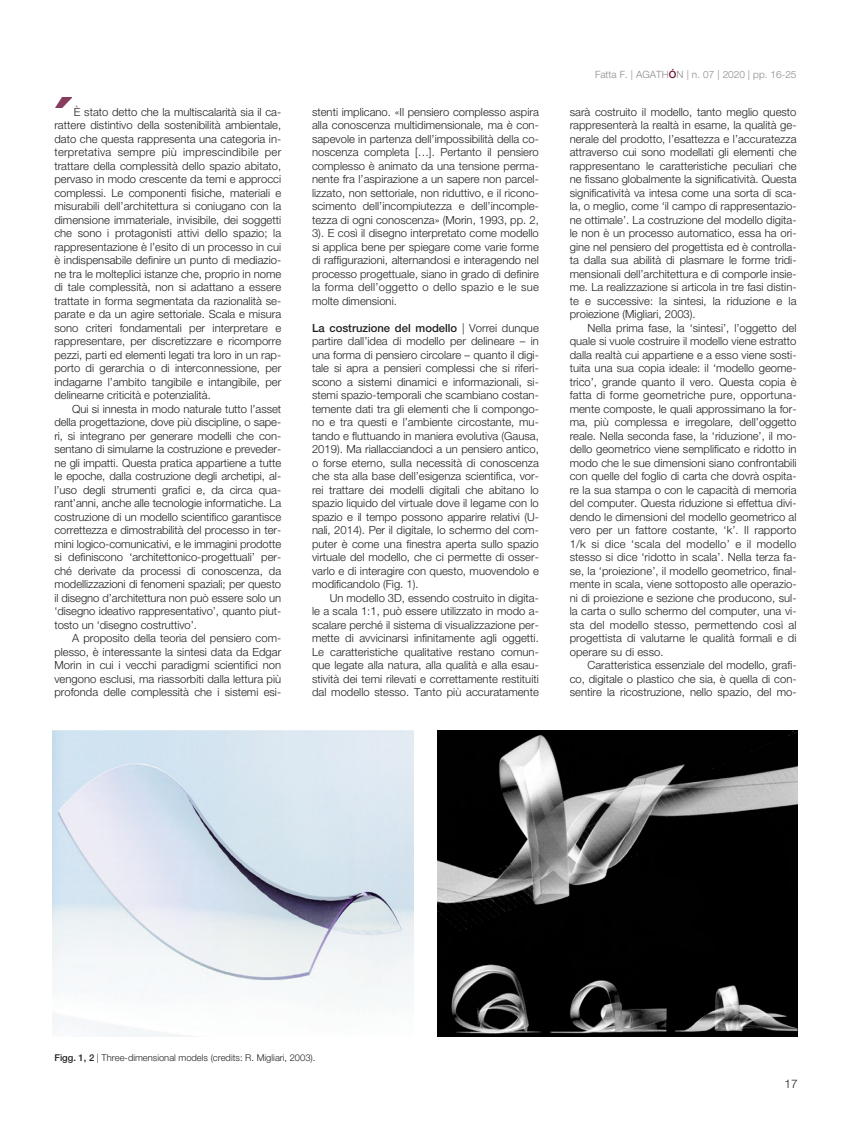
<style>
.page{position:relative;width:851px;height:1134px;background:#fff}
.page>*{position:absolute;margin:0;border:0;box-sizing:border-box;transform-origin:0 0}
.t1{font:300 11.88px "Helvetica Neue LT Std";color:#231f20}
.t2{font:300 11.25px/13.5px "Helvetica Neue LT Std";color:#231f20;text-align:justify}
.t3{font:300 10px "Helvetica Neue LT Std";color:#8c8989}
.t4{font:300 9.38px "Helvetica Neue LT Std";color:#231f20}
.s1{font-weight:500}
.s2{font-weight:500;color:#6c0a36}
</style>
<div class="page">
<svg style="left:61px;top:97px;width:11px;height:2px"></svg>
<img style="left:55px;top:98px;width:16px;height:10px">
<img style="left:437px;top:730px;width:360px;height:307px">
<img style="left:53px;top:730px;width:360px;height:307px">
<p class="t2" style="left:54px;top:106px;width:228px;text-indent:19px">È stato detto che la multiscalarità sia il ca&shy;rattere distintivo della sostenibilità ambientale, dato che questa rappresenta una categoria in&shy;terpretativa sempre più imprescindibile per trattare della complessità dello spazio abitato, pervaso in modo crescente da temi e approcci complessi. Le componenti fisiche, materiali e misurabili dell’architettura si coniugano con la dimensione immateriale, invisibile, dei soggetti che sono i protagonisti attivi dello spazio; la rappresentazione è l’esito di un processo in cui è indispensabile definire un punto di mediazio&shy;ne tra le molteplici istanze che, proprio in nome di tale complessità, non si adattano a essere trattate in forma segmentata da razionalità se&shy;parate e da un agire settoriale. Scala e misura sono criteri fondamentali per interpretare e rappresentare, per discretizzare e ricomporre pezzi, parti ed elementi legati tra loro in un rap&shy;porto di gerarchia o di interconnessione, per indagarne l’ambito tangibile e intangibile, per delinearne criticità e potenzialità.</p>
<p class="t2" style="left:54px;top:403px;width:228px;text-indent:18px">Qui si innesta in modo naturale tutto l’asset della progettazione, dove più discipline, o sape&shy;ri, si integrano per generare modelli che con&shy;sentano di simularne la costruzione e preveder&shy;ne gli impatti. Questa pratica appartiene a tutte le epoche, dalla costruzione degli archetipi, al&shy;l’uso degli strumenti grafici e, da circa qua&shy;rant’anni, anche alle tecnologie informatiche. La costruzione di un modello scientifico garantisce correttezza e dimostrabilità del processo in ter&shy;mini logico-comunicativi, e le immagini prodotte si definiscono ‘architettonico-progettuali’ per&shy;ché derivate da processi di conoscenza, da modellizzazioni di fenomeni spaziali; per questo il disegno d’architettura non può essere solo un ‘disegno ideativo rappresentativo’, quanto piut&shy;tosto un ‘disegno costruttivo’.</p>
<p class="t2" style="left:54px;top:632px;width:228px;text-indent:18px">A proposito della teoria del pensiero com&shy;plesso, è interessante la sintesi data da Edgar Morin in cui i vecchi paradigmi scientifici non vengono esclusi, ma riassorbiti dalla lettura più profonda delle complessità che i sistemi esi-</p>
<p class="t2" style="left:312px;top:106px;width:228px">stenti implicano. «Il pensiero complesso aspira alla conoscenza multidimensionale, ma è con&shy;sapevole in partenza dell’impossibilità della co&shy;noscenza completa […]. Pertanto il pensiero complesso è animato da una tensione perma&shy;nente fra l’aspirazione a un sapere non parcel&shy;lizzato, non settoriale, non riduttivo, e il ricono&shy;scimento dell’incompiutezza e dell’incomple&shy;tezza di ogni conoscenza» (Morin, 1993, pp. 2, 3). E così il disegno interpretato come modello si applica bene per spiegare come varie forme di raffigurazioni, alternandosi e interagendo nel processo progettuale, siano in grado di definire la forma dell’oggetto o dello spazio e le sue molte dimensioni.</p>
<p class="t2" style="left:312px;top:322px;width:228px"><span class="s1">La costruzione del modello</span> | Vorrei dunque partire dall’idea di modello per delineare – in una forma di pensiero circolare – quanto il digi&shy;tale si apra a pensieri complessi che si riferi&shy;scono a sistemi dinamici e informazionali, si&shy;stemi spazio-temporali che scambiano costan&shy;temente dati tra gli elementi che li compongo&shy;no e tra questi e l’ambiente circostante, mu&shy;tando e fluttuando in maniera evolutiva (Gausa, 2019). Ma riallacciandoci a un pensiero antico, o forse eterno, sulla necessità di conoscenza che sta alla base dell’esigenza scientifica, vor&shy;rei trattare dei modelli digitali che abitano lo spazio liquido del virtuale dove il legame con lo spazio e il tempo possono apparire relativi (U&shy;nali, 2014). Per il digitale, lo schermo del com&shy;puter è come una finestra aperta sullo spazio virtuale del modello, che ci permette di osser&shy;varlo e di interagire con questo, muovendolo e modificandolo (Fig. 1).</p>
<p class="t2" style="left:312px;top:592px;width:228px;text-indent:18px">Un modello 3D, essendo costruito in digita&shy;le a scala 1:1, può essere utilizzato in modo a&shy;scalare perché il sistema di visualizzazione per&shy;mette di avvicinarsi infinitamente agli oggetti.<br>Le caratteristiche qualitative restano comun&shy;que legate alla natura, alla qualità e alla esau&shy;stività dei temi rilevati e correttamente restituiti dal modello stesso. Tanto più accuratamente</p>
<p class="t3" style="left:595px;top:70px;width:203px">Fatta F. | AGATH<span class="s2">Ó</span>N | n. 07 | 2020 | pp. 16-25</p>
<p class="t2" style="left:569px;top:106px;width:228px">sarà costruito il modello, tanto meglio questo rappresenterà la realtà in esame, la qualità ge&shy;nerale del prodotto, l’esattezza e l’accuratezza attraverso cui sono modellati gli elementi che rappresentano le caratteristiche peculiari che ne fissano globalmente la significatività. Questa significatività va intesa come una sorta di sca&shy;la, o meglio, come ‘il campo di rappresentazio&shy;ne ottimale’. La costruzione del modello digita&shy;le non è un processo automatico, essa ha ori&shy;gine nel pensiero del progettista ed è controlla&shy;ta dalla sua abilità di plasmare le forme tridi&shy;mensionali dell’architettura e di comporle insie&shy;me. La realizzazione si articola in tre fasi distin&shy;te e successive: la sintesi, la riduzione e la proiezione (Migliari, 2003).</p>
<p class="t2" style="left:569px;top:322px;width:228px;text-indent:18px">Nella prima fase, la ‘sintesi’, l’oggetto del quale si vuole costruire il modello viene estratto dalla realtà cui appartiene e a esso viene sosti&shy;tuita una sua copia ideale: il ‘modello geome&shy;trico’, grande quanto il vero. Questa copia è fatta di forme geometriche pure, opportuna&shy;mente composte, le quali approssimano la for&shy;ma, più complessa e irregolare, dell’oggetto reale. Nella seconda fase, la ‘riduzione’, il mo&shy;dello geometrico viene semplificato e ridotto in modo che le sue dimensioni siano confrontabili con quelle del foglio di carta che dovrà ospita&shy;re la sua stampa o con le capacità di memoria del computer. Questa riduzione si effettua divi&shy;dendo le dimensioni del modello geometrico al vero per un fattore costante, ‘k’. Il rapporto 1/k si dice ‘scala del modello’ e il modello stesso si dice ‘ridotto in scala’. Nella terza fa&shy;se, la ‘proiezione’, il modello geometrico, final&shy;mente in scala, viene sottoposto alle operazio&shy;ni di proiezione e sezione che producono, sul&shy;la carta o sullo schermo del computer, una vi&shy;sta del modello stesso, permettendo così al progettista di valutarne le qualità formali e di operare su di esso.</p>
<p class="t2" style="left:569px;top:659px;width:228px;text-indent:18px">Caratteristica essenziale del modello, grafi&shy;co, digitale o plastico che sia, è quella di con&shy;sentire la ricostruzione, nello spazio, del mo-</p>
<p class="t4" style="left:54px;top:1054px;width:262px"><span class="s1">Figg. 1, 2</span> | Three-dimensional models (credits: R. Migliari, 2003).</p>
<p class="t1" style="left:784px;top:1079px;width:15px">17</p>
</div>
